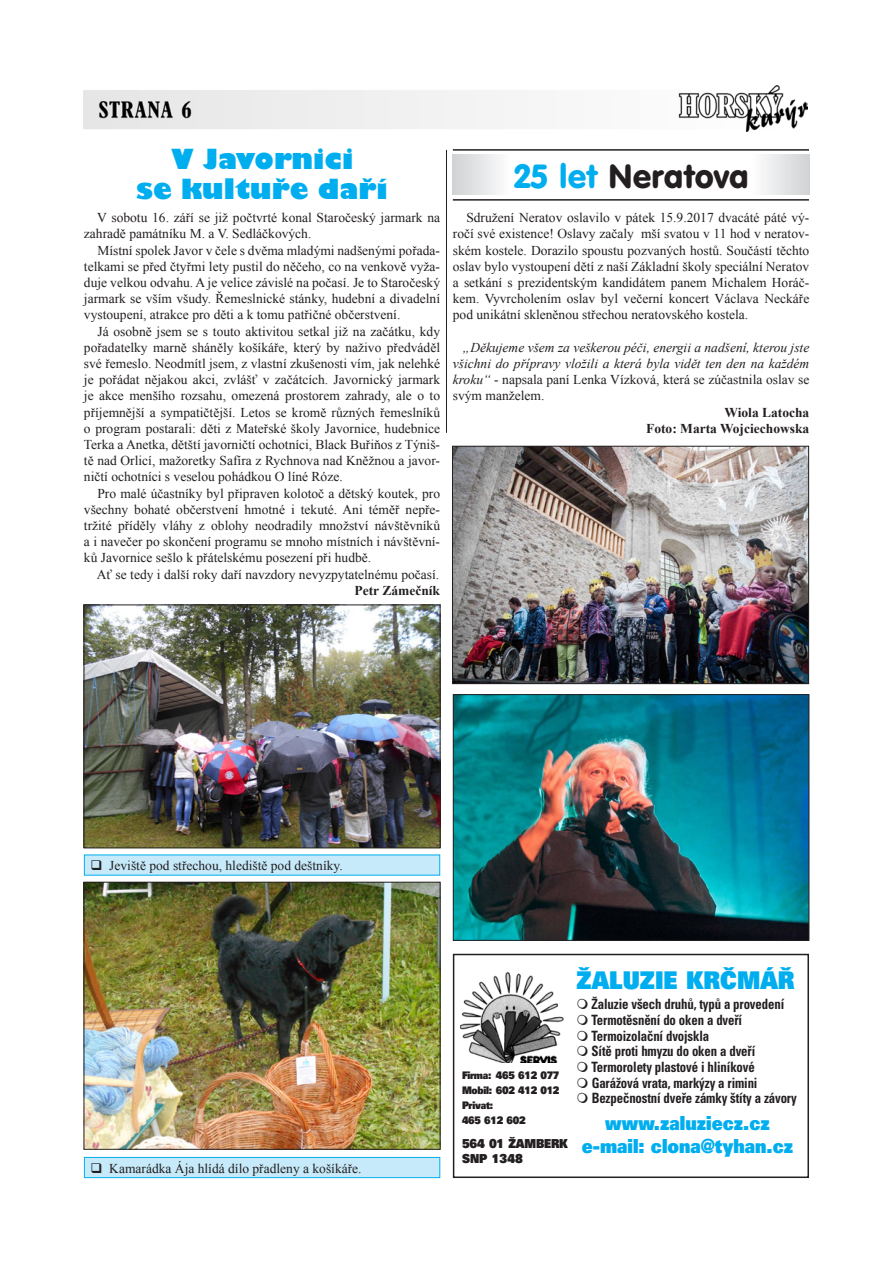
<style>
.page{position:relative;width:893px;height:1263px;background:#fff}
.page>*{position:absolute;margin:0;border:0;box-sizing:border-box;transform-origin:0 0}
.t1{font:33px "VAG Rounded BTCE";color:#231f20}
.t2{font:800 27px/30px "Gill Sans";color:#00aeef;text-align:center}
.t3{font:900 24.45px "Univers CE";color:#00aeef;scale:.9 1}
.t4{font:900 19.35px/23.2px "Univers CE";color:#00aeef;text-align:center;scale:.9 1}
.t5{font:700 condensed 14.25px/15.8px "Univers CE";letter-spacing:-.01em;color:#231f20;scale:.9 1}
.t6{font:13.5px/16.2px "Times New Roman";color:#231f20;text-align:justify}
.t7{font:italic 13.5px/16.2px "Times New Roman";color:#231f20;text-align:justify}
.t8{font:700 13.5px/16.2px "Times New Roman";color:#231f20;text-align:right}
.t9{font:900 12.45px/15px "Univers CE";letter-spacing:-.005em;color:#231f20;scale:.89 1}
.t10{font:900 10.5px/15px "Univers CE";letter-spacing:-.03em;color:#231f20;scale:.89 1}
.s1{color:#00aeef}
.s2{font-style:normal}
</style>
<div class="page">
<img style="left:84px;top:85px;width:723px;height:47px">
<img style="left:86px;top:606px;width:352px;height:240px">
<div style="left:84px;top:604px;width:356px;height:244px;border:1px solid #231f20"></div>
<img style="left:86px;top:884px;width:352px;height:264px">
<div style="left:84px;top:882px;width:356px;height:268px;border:1px solid #231f20"></div>
<div style="left:84px;top:1157px;width:356px;height:21px;background:#c6eafa;border:1px solid #00aeef"></div>
<div style="left:84px;top:854px;width:356px;height:21px;background:#c6eafa"></div>
<div style="left:453px;top:954px;width:356px;height:224px;background:#fff;border:1px solid #231f20"></div>
<img style="left:460px;top:972px;width:104px;height:91px">
<img style="left:455px;top:696px;width:352px;height:243px">
<div style="left:453px;top:694px;width:356px;height:247px;border:1px solid #231f20"></div>
<img style="left:454px;top:448px;width:353px;height:234px">
<div style="left:452px;top:446px;width:357px;height:238px;border:1px solid #231f20"></div>
<hr style="left:453px;top:199px;width:356px;height:2px;background:#231f20">
<hr style="left:453px;top:149px;width:356px;height:2px;background:#231f20">
<div style="left:453px;top:155px;width:57px;height:40px;background:linear-gradient(to right,#d0d2d4,#fdfdfd)"></div>
<div style="left:752px;top:155px;width:57px;height:40px;background:linear-gradient(to right,#fdfdfe,#d1d2d5)"></div>
<hr style="left:446px;top:150px;width:1px;height:283px;background:#231f20">
<h2 class="t2" style="left:137px;top:146px;width:253px">V Javornici<br>se kultuře daří</h2>
<p class="t6" style="left:84px;top:209px;width:358px;text-indent:13px">V sobotu 16. září se již počtvrté konal Staročeský jarmark na zahradě památníku M. a V. Sedláčkových.</p>
<p class="t6" style="left:84px;top:242px;width:358px;text-indent:14px">Místní spolek Javor v čele s dvěma mladými nadšenými pořada&shy;telkami se před čtyřmi lety pustil do něčeho, co na venkově vyža&shy;duje velkou odvahu. A je velice závislé na počasí. Je to Staročeský jarmark se vším všudy. Řemeslnické stánky, hudební a divadelní vystoupení, atrakce pro děti a k tomu patřičné občerstvení.</p>
<p class="t6" style="left:84px;top:323px;width:358px;text-indent:14px">Já osobně jsem se s touto aktivitou setkal již na začátku, kdy pořadatelky marně sháněly košíkáře, který by naživo předváděl své řemeslo. Neodmítl jsem, z vlastní zkušenosti vím, jak nelehké je pořádat nějakou akci, zvlášť v začátcích. Javornický jarmark je akce menšího rozsahu, omezená prostorem zahrady, ale o to příjemnější a sympatičtější. Letos se kromě různých řemeslníků o program postarali: děti z Mateřské školy Javornice, hudebnice Terka a Anetka, dětští javorničtí ochotníci, Black Buřiňos z Týniš&shy;tě nad Orlicí, mažoretky Safíra z Rychnova nad Kněžnou a javor&shy;ničtí ochotníci s veselou pohádkou O líné Róze.</p>
<p class="t6" style="left:84px;top:485px;width:358px;text-indent:14px">Pro malé účastníky byl připraven kolotoč a dětský koutek, pro všechny bohaté občerstvení hmotné i tekuté. Ani téměř nepře&shy;tržité příděly vláhy z oblohy neodradily množství návštěvníků a i navečer po skončení programu se mnoho místních i návštěvní&shy;ků Javornice sešlo k přátelskému posezení při hudbě.</p>
<p class="t6" style="left:97px;top:566px;width:344px">Ať se tedy i další roky daří navzdory nevyzpytatelnému počasí.</p>
<p class="t8" style="left:354px;top:582px;width:87px">Petr Zámečník</p>
<h1 class="t1" style="left:514px;top:154px;width:236px"><span class="s1">25 let</span> Neratova</h1>
<p class="t6" style="left:453px;top:209px;width:358px;text-indent:14px">Sdružení Neratov oslavilo v pátek 15.9.2017 dvacáté páté vý&shy;ročí své existence! Oslavy začaly mší svatou v 11 hod v neratov&shy;ském kostele. Dorazilo spoustu pozvaných hostů. Součástí těchto oslav bylo vystoupení dětí z naší Základní školy speciální Neratov a setkání s prezidentským kandidátem panem Michalem Horáč&shy;kem. Vyvrcholením oslav byl večerní koncert Václava Neckáře pod unikátní skleněnou střechou neratovského kostela.</p>
<p class="t7" style="left:453px;top:339px;width:358px;text-indent:10px">„Děkujeme všem za veškerou péči, energii a nadšení, kterou jste všichni do přípravy vložili a která byla vidět ten den na každém kroku“ <span class="s2">- napsala paní Lenka Vízková, která se zúčastnila oslav se svým manželem.</span></p>
<p class="t8" style="left:646px;top:404px;width:165px">Wiola Latocha<br>Foto: Marta Wojciechowska</p>
<p class="t6" style="left:90px;top:857px;width:254px">❑ Jeviště pod střechou, hlediště pod deštníky.</p>
<p class="t6" style="left:91px;top:1160px;width:273px">❑ Kamarádka Ája hlídá dílo přadleny a košíkáře.</p>
<p class="t10" style="left:462px;top:1067px;width:111px">Firma: 465 612 077<br>Mobil: 602 412 012<br>Privat:<br>465 612 602</p>
<p class="t9" style="left:462px;top:1136px;width:103px">564 01 ŽAMBERK<br>SNP 1348</p>
<h3 class="t3" style="left:577px;top:965px;width:244px">žaluzie krčMář</h3>
<p class="t5" style="left:592px;top:996px;width:229px">Žaluzie všech druhů, typů a provedení<br>Termotěsnění do oken a dveří<br>Termoizolační dvojskla<br>Sítě proti hmyzu do oken a dveří<br>Termorolety plastové i hliníkové<br>Garážová vrata, markýzy a rimini<br>Bezpečnostní dveře zámky štíty a závory</p>
<h3 class="t4" style="left:582px;top:1111px;width:236px">www.zaluziecz.cz e-mail: clona@tyhan.cz</h3>
</div>
